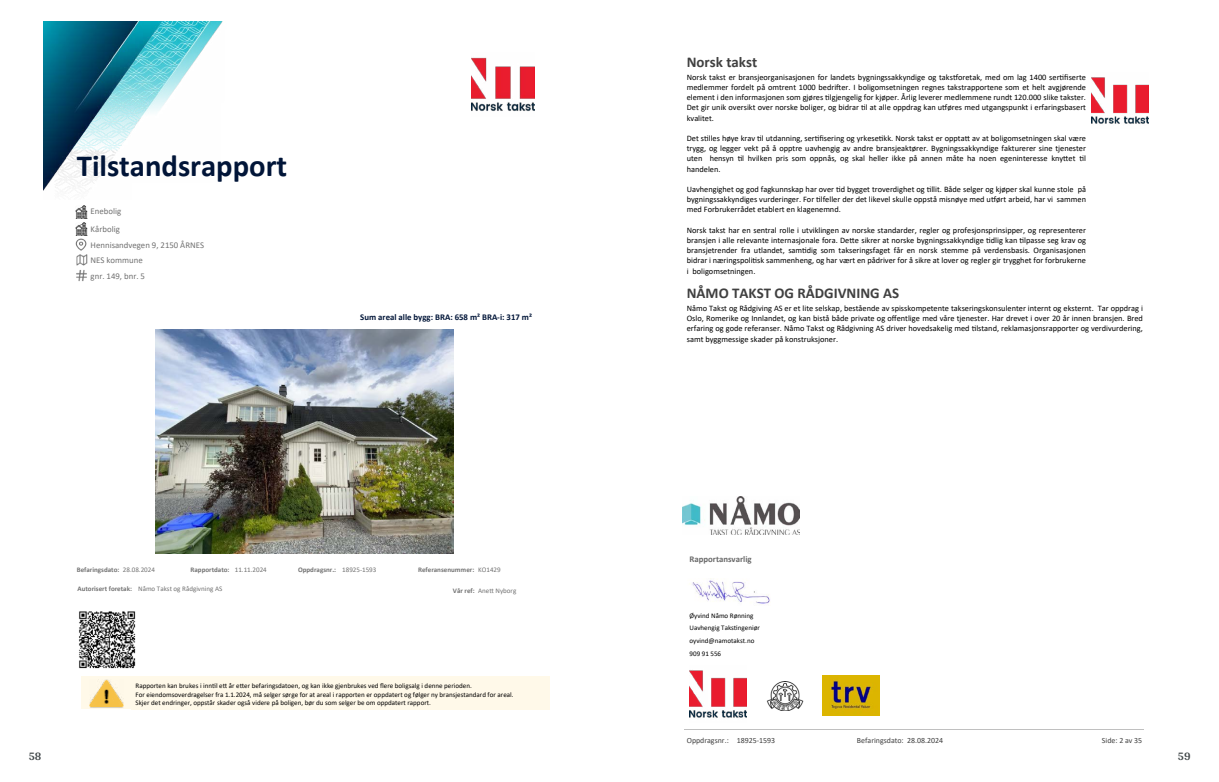
<style>
.page{position:relative;width:1219px;height:782px;background:#fff}
.page>*{position:absolute;margin:0;border:0;box-sizing:border-box;transform-origin:0 0}
.t1{font:700 30.7px "Calibri";color:#011538}
.t2{font:700 14.9px "Calibri";color:#404040}
.t3{font:700 12px "Arya";color:#414749}
.t4{font:8.8px/17.4px "Calibri";color:#727272}
.t5{font:700 8.8px "Calibri";color:#011538}
.t6{font:700 8.8px "Calibri";color:#696969}
.t7{font:8.3px/10.2px "Calibri";color:#000;text-align:justify}
.t8{font:7.9px "Calibri";color:#404040}
.t9{font:7px/8.6px "Calibri";color:#000}
.t10{font:700 7px "Calibri";color:#727272}
.t11{font:7px "Calibri";color:#727272}
.s1{font-weight:400}
.s2{font-weight:700}
</style>
<div class="page">
<img style="left:43px;top:21px;width:180px;height:170px">
<img style="left:471px;top:57px;width:64px;height:54px">
<img style="left:79px;top:611px;width:57px;height:58px">
<img style="left:155px;top:329px;width:299px;height:224px">
<div style="left:81px;top:676px;width:469px;height:32px;background:#fff9e9"></div>
<img style="left:90px;top:679px;width:34px;height:29px">
<svg style="left:75px;top:206px;width:13px;height:75px"></svg>
<img style="left:1091px;top:77px;width:57px;height:47px">
<img style="left:682px;top:496px;width:118px;height:38px">
<img style="left:692px;top:578px;width:78px;height:26px">
<img style="left:690px;top:670px;width:56px;height:48px">
<img style="left:766px;top:681px;width:38px;height:29px">
<img style="left:823px;top:675px;width:56px;height:40px">
<hr style="left:684px;top:728px;width:460px;height:1px;background:#c0c0c0">
<h1 class="t1" style="left:77px;top:144px;width:212px">Tilstandsrapport</h1>
<p class="t4" style="left:91px;top:202px;width:32px">Enebolig<br>Kårbolig</p>
<p class="t4" style="left:91px;top:235px;width:115px">Hennisandvegen 9, 2150 ÅRNES</p>
<p class="t4" style="left:91px;top:266px;width:56px">gnr. 149, bnr. 5</p>
<p class="t4" style="left:91px;top:251px;width:54px">NES kommune</p>
<p class="t5" style="left:360px;top:311px;width:173px">Sum areal alle bygg: BRA: 658 m² BRA-i: 317 m²</p>
<h3 class="t3" style="left:28px;top:749px;width:15px">58</h3>
<p class="t10" style="left:77px;top:565px;width:80px">Befaringsdato: <span class="s1">28.08.2024</span></p>
<p class="t10" style="left:191px;top:565px;width:78px">Rapportdato: <span class="s1">11.11.2024</span></p>
<p class="t10" style="left:298px;top:565px;width:80px">Oppdragsnr.: <span class="s1">18925-1593</span></p>
<p class="t11" style="left:78px;top:583px;width:146px"><span class="s2">Autorisert foretak:</span> Nåmo Takst og Rådgivning AS</p>
<p class="t10" style="left:418px;top:565px;width:84px">Referansenummer: <span class="s1">KO1429</span></p>
<p class="t11" style="left:453px;top:585px;width:65px"><span class="s2">Vår ref:</span> Ane琀琀 Nyborg</p>
<p class="t9" style="left:136px;top:681px;width:379px">Rapporten kan brukes i inn琀椀l e琀琀 år e琀琀er befaringsdatoen, og kan ikke gjenbrukes ved 昀氀ere boligsalg i denne perioden.<br>For eiendomsoverdragelser fra 1.1.2024, må selger sørge for at areal i rapporten er oppdatert og følger ny bransjestandard for areal.<br>Skjer det endringer, oppstår skader også videre på boligen, bør du som selger be om oppdatert rapport.</p>
<h2 class="t2" style="left:687px;top:52px;width:72px">Norsk takst</h2>
<p class="t7" style="left:687px;top:72px;width:401px">Norsk takst er bransjeorganisasjonen for landets bygningssakkyndige og taks琀昀oretak, med om lag 1400 ser琀椀昀椀serte medlemmer fordelt på omtrent 1000 bedri昀琀er. I boligomsetningen regnes takstrapportene som et helt avgjørende element i den informasjonen som gjøres 琀椀lgjengelig for kjøper. Årlig leverer medlemmene rundt 120.000 slike takster.<br>Det gir unik oversikt over norske boliger, og bidrar 琀椀l at alle oppdrag kan u琀昀øres med utgangspunkt i erfaringsbasert kvalitet.</p>
<p class="t7" style="left:687px;top:133px;width:401px">Det s琀椀lles høye krav 琀椀l utdanning, ser琀椀昀椀sering og yrkese琀椀kk. Norsk takst er oppta琀琀 av at boligomsetningen skal være trygg, og legger vekt på å opptre uavhengig av andre bransjeaktører. Bygningssakkyndige fakturerer sine tjenester uten hensyn 琀椀l hvilken pris som oppnås, og skal heller ikke på annen måte ha noen egeninteresse kny琀琀et 琀椀l handelen.</p>
<p class="t7" style="left:687px;top:184px;width:401px">Uavhengighet og god fagkunnskap har over 琀椀d bygget troverdighet og 琀椀llit. Både selger og kjøper skal kunne stole på bygningssakkyndiges vurderinger. For 琀椀lfeller der det likevel skulle oppstå misnøye med u琀昀ørt arbeid, har vi sammen med Forbrukerrådet etablert en klagenemnd.</p>
<p class="t7" style="left:687px;top:224px;width:401px">Norsk takst har en sentral rolle i utviklingen av norske standarder, regler og profesjonsprinsipper, og representerer bransjen i alle relevante internasjonale fora. De琀琀e sikrer at norske bygningssakkyndige 琀椀dlig kan 琀椀lpasse seg krav og bransjetrender fra utlandet, sam琀椀dig som takseringsfaget får en norsk stemme på verdensbasis. Organisasjonen bidrar i næringspoli琀椀sk sammenheng, og har vært en pådriver for å sikre at lover og regler gir trygghet for forbrukerne i boligomsetningen.</p>
<h2 class="t2" style="left:687px;top:283px;width:214px">NÅMO TAKST OG RÅDGIVNING AS</h2>
<p class="t7" style="left:687px;top:303px;width:458px">Nåmo Takst og Rådgiving AS er et lite selskap, bestående av spisskompetente takseringskonsulenter internt og eksternt. Tar oppdrag i Oslo, Romerike og Innlandet, og kan bistå både private og o昀昀entlige med våre tjenester. Har drevet i over 20 år innen bransjen. Bred erfaring og gode referanser. Nåmo Takst og Rådgivning AS driver hovedsakelig med 琀椀lstand, reklamasjonsrapporter og verdivurdering, samt byggmessige skader på konstruksjoner.</p>
<p class="t6" style="left:690px;top:553px;width:64px">Rapportansvarlig</p>
<p class="t9" style="left:690px;top:610px;width:65px">Øyvind Nåmo Rønning</p>
<p class="t9" style="left:690px;top:621px;width:72px;line-height:12.6px">Uavhengig Taks琀椀ngeniør oyvind@namotakst.no</p>
<p class="t9" style="left:690px;top:648px;width:33px">909 91 556</p>
<p class="t8" style="left:687px;top:735px;width:90px">Oppdragsnr.: 18925-1593</p>
<p class="t8" style="left:857px;top:735px;width:88px">Befaringsdato: 28.08.2024</p>
<p class="t8" style="left:1102px;top:735px;width:42px">Side: 2 av 35</p>
<h3 class="t3" style="left:1177px;top:749px;width:15px">59</h3>
</div>
